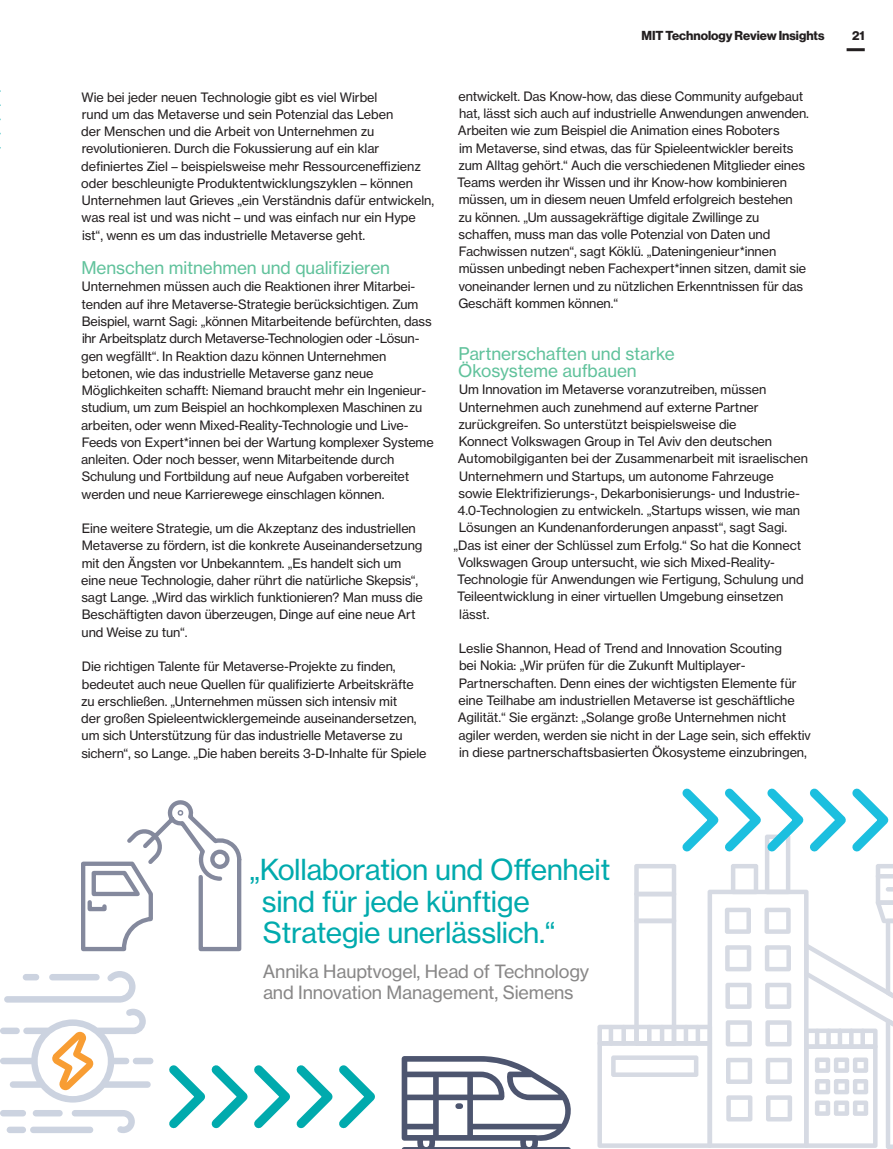
<style>
.page{position:relative;width:893px;height:1149px;background:#fff}
.page>*{position:absolute;margin:0;border:0;box-sizing:border-box;transform-origin:0 0}
.Callout{font:28.5px/31.5px "N Haas Grotesk TX Std 55 Rg";letter-spacing:-.015em;color:#00aaad}
.Attribution{font:18px/21px "N Haas Grotesk TX Std 55 Rg";letter-spacing:-.01em;color:#888787}
.t1{font:17.25px/17.2px "N Haas Grotesk TX Std 55 Rg";letter-spacing:-.005em;color:#61c29c}
.t2{font:12.75px/17.2px "N Haas Grotesk TX Std 55 Rg";letter-spacing:-.01em;color:#231f20}
.t3{font:12.75px "N Haas Grotesk DS Std 75 Bd";color:#231f20}
</style>
<div class="page">
<hr style="left:847px;top:48px;width:18px;height:3px;background:#231f20">
<svg style="left:0;top:90px;width:1px;height:59px"></svg>
<svg style="left:4px;top:971px;width:132px;height:31px"></svg>
<div style="left:49px;top:973px;width:51px;height:7px;background:#ccd3e0;border-radius:3px"></div>
<div style="left:23px;top:973px;width:16px;height:7px;background:#ccd3e0;border-radius:3px"></div>
<div style="left:133px;top:1057px;width:20px;height:6px;background:#ccd3e0;border-radius:3px"></div>
<div style="left:33px;top:1109px;width:30px;height:7px;background:#ccd3e0;border-radius:3px"></div>
<svg style="left:72px;top:1110px;width:63px;height:22px"></svg>
<div style="left:30px;top:1126px;width:63px;height:6px;background:#ccd3e0;border-radius:3px"></div>
<div style="left:7px;top:1126px;width:19px;height:6px;background:#ccd3e0;border-radius:3px"></div>
<div style="left:0;top:1109px;width:26px;height:7px;background:#ccd3e0;border-radius:3px"></div>
<svg style="left:0;top:1008px;width:151px;height:94px"></svg>
<svg style="left:597px;top:788px;width:296px;height:360px"></svg>
<svg style="left:81px;top:800px;width:161px;height:152px"></svg>
<svg style="left:169px;top:1065px;width:206px;height:64px"></svg>
<svg style="left:402px;top:1056px;width:169px;height:92px"></svg>
<p class="t2" style="left:81px;top:88px;width:354px">Wie bei jeder neuen Technologie gibt es viel Wirbel<br>rund um das Metaverse und sein Potenzial das Leben<br>der Menschen und die Arbeit von Unternehmen zu revolutionieren. Durch die Fokussierung auf ein klar definiertes Ziel – beispielsweise mehr Ressourceneffizienz oder beschleunigte Produktentwicklungszyklen – können Unternehmen laut Grieves „ein Verständnis dafür entwickeln, was real ist und was nicht – und was einfach nur ein Hype ist“, wenn es um das industrielle Metaverse geht.</p>
<p class="t1" style="left:81px;top:259px;width:310px">Menschen mitnehmen und qualifizieren</p>
<p class="t2" style="left:82px;top:278px;width:352px">Unternehmen müssen auch die Reaktionen ihrer Mitarbei&shy;tenden auf ihre Metaverse-Strategie berücksichtigen. Zum Beispiel, warnt Sagi: „können Mitarbeitende befürchten, dass ihr Arbeitsplatz durch Metaverse-Technologien oder -Lösun-</p>
<p class="t2" style="left:81px;top:347px;width:354px">gen wegfällt“. In Reaktion dazu können Unternehmen betonen, wie das industrielle Metaverse ganz neue Möglichkeiten schafft: Niemand braucht mehr ein Ingenieur&shy;studium, um zum Beispiel an hochkomplexen Maschinen zu arbeiten, oder wenn Mixed-Reality-Technologie und Live-Feeds von Expert*innen bei der Wartung komplexer Systeme anleiten. Oder noch besser, wenn Mitarbeitende durch Schulung und Fortbildung auf neue Aufgaben vorbereitet werden und neue Karrierewege einschlagen können.</p>
<p class="t2" style="left:81px;top:519px;width:343px">Eine weitere Strategie, um die Akzeptanz des industriellen Metaverse zu fördern, ist die konkrete Auseinandersetzung mit den Ängsten vor Unbekanntem. „Es handelt sich um eine neue Technologie, daher rührt die natürliche Skepsis“, sagt Lange. „Wird das wirklich funktionieren? Man muss die Beschäftigten davon überzeugen, Dinge auf eine neue Art und Weise zu tun“.</p>
<p class="t2" style="left:81px;top:657px;width:347px">Die richtigen Talente für Metaverse-Projekte zu finden, bedeutet auch neue Quellen für qualifizierte Arbeitskräfte zu erschließen. „Unternehmen müssen sich intensiv mit<br>der großen Spieleentwicklergemeinde auseinandersetzen, um sich Unterstützung für das industrielle Metaverse zu sichern“, so Lange. „Die haben bereits 3-D-Inhalte für Spiele</p>
<p class="t3" style="left:641px;top:28px;width:184px">MIT Technology Review Insights</p>
<p class="t3" style="left:852px;top:28px;width:14px">21</p>
<p class="t2" style="left:457px;top:87px;width:353px">entwickelt. Das Know-how, das diese Community aufgebaut hat, lässt sich auch auf industrielle Anwendungen anwenden.<br>Arbeiten wie zum Beispiel die Animation eines Roboters<br>im Metaverse, sind etwas, das für Spieleentwickler bereits zum Alltag gehört.“ Auch die verschiedenen Mitglieder eines Teams werden ihr Wissen und ihr Know-how kombinieren müssen, um in diesem neuen Umfeld erfolgreich bestehen<br>zu können. „Um aussagekräftige digitale Zwillinge zu schaffen, muss man das volle Potenzial von Daten und Fachwissen nutzen“, sagt Köklü. „Dateningenieur*innen müssen unbedingt neben Fachexpert*innen sitzen, damit sie voneinander lernen und zu nützlichen Erkenntnissen für das Geschäft kommen können.“</p>
<p class="t1" style="left:458px;top:344px;width:218px">Partnerschaften und starke<br>Ökosysteme aufbauen</p>
<p class="t2" style="left:459px;top:381px;width:309px">Um Innovation im Metaverse voranzutreiben, müssen</p>
<p class="t2" style="left:459px;top:398px;width:301px">Unternehmen auch zunehmend auf externe Partner</p>
<p class="t2" style="left:458px;top:415px;width:280px">zurückgreifen. So unterstützt beispielsweise die</p>
<p class="t2" style="left:459px;top:432px;width:315px">Konnect Volkswagen Group in Tel Aviv den deutschen</p>
<p class="t2" style="left:458px;top:450px;width:352px">Automobilgiganten bei der Zusammenarbeit mit israelischen</p>
<p class="t2" style="left:459px;top:467px;width:316px">Unternehmern und Startups, um autonome Fahrzeuge</p>
<p class="t2" style="left:458px;top:484px;width:343px">sowie Elektrifizierungs-, Dekarbonisierungs- und Industrie-</p>
<p class="t2" style="left:457px;top:501px;width:344px">4.0-Technologien zu entwickeln. „Startups wissen, wie man</p>
<p class="t2" style="left:459px;top:519px;width:330px">Lösungen an Kundenanforderungen anpasst“, sagt Sagi.</p>
<p class="t2" style="left:454px;top:536px;width:349px">„Das ist einer der Schlüssel zum Erfolg.“ So hat die Konnect</p>
<p class="t2" style="left:458px;top:553px;width:318px">Volkswagen Group untersucht, wie sich Mixed-Reality-</p>
<p class="t2" style="left:457px;top:570px;width:348px">Technologie für Anwendungen wie Fertigung, Schulung und</p>
<p class="t2" style="left:457px;top:588px;width:328px">Teileentwicklung in einer virtuellen Umgebung einsetzen</p>
<p class="t2" style="left:459px;top:605px;width:32px">lässt.</p>
<p class="t2" style="left:458px;top:639px;width:354px">Leslie Shannon, Head of Trend and Innovation Scouting<br>bei Nokia: „Wir prüfen für die Zukunft Multiplayer-Partnerschaften. Denn eines der wichtigsten Elemente für eine Teilhabe am industriellen Metaverse ist geschäftliche Agilität.“ Sie ergänzt: „Solange große Unternehmen nicht agiler werden, werden sie nicht in der Lage sein, sich effektiv in diese partnerschaftsbasierten Ökosysteme einzubringen,</p>
<p class="Callout" style="left:262px;top:853px;width:350px;text-indent:-12px">„Kollaboration und Offenheit sind für jede künftige<br>Strategie unerlässlich.“</p>
<p class="Attribution" style="left:263px;top:960px;width:328px">Annika Hauptvogel, Head of Technology and Innovation Management, Siemens</p>
</div>
